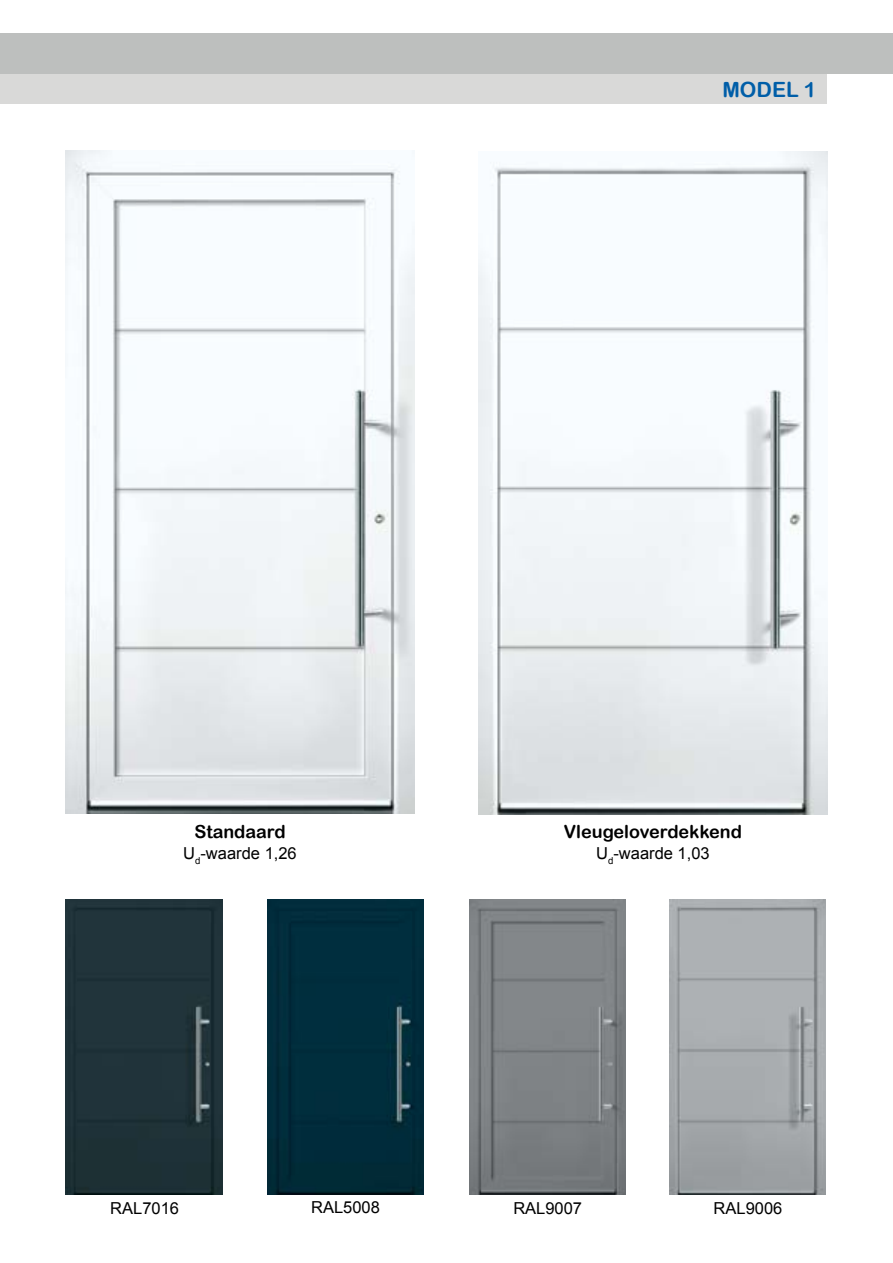
<style>
.page{position:relative;width:893px;height:1263px;background:#fff}
.page>*{position:absolute;margin:0;border:0;box-sizing:border-box;transform-origin:0 0}
.t1{font:21px "Arial Rounded MT Bold";color:#005ea8}
.t2{font:18px "Arial Rounded MT Bold";color:#000}
.t3{font:16.5px "Arial";color:#000}
</style>
<div class="page">
<div style="left:0;top:74px;width:827px;height:30px;background:#d9d9d8"></div>
<div style="left:0;top:33px;width:893px;height:41px;background:#bdbfbe"></div>
<img style="left:669px;top:899px;width:157px;height:295px">
<div style="left:267px;top:899px;width:156px;height:295px;background:#002d3d"></div>
<img style="left:469px;top:899px;width:156px;height:295px">
<img style="left:479px;top:151px;width:348px;height:663px">
<img style="left:66px;top:151px;width:348px;height:663px">
<div style="left:66px;top:899px;width:156px;height:295px;background:#20333a"></div>
<p class="t1" style="left:722px;top:78px;width:96px">Model 1</p>
<p class="t2" style="left:194px;top:821px;width:93px">Standaard</p>
<p class="t2" style="left:564px;top:821px;width:180px">Vleugeloverdekkend</p>
<p class="t3" style="left:183px;top:842px;width:115px">U<sub>d</sub>-waarde 1,26</p>
<p class="t3" style="left:596px;top:842px;width:115px">U<sub>d</sub>-waarde 1,03</p>
<p class="t3" style="left:110px;top:1197px;width:70px">RAL7016</p>
<p class="t3" style="left:311px;top:1197px;width:70px">RAL5008</p>
<p class="t3" style="left:513px;top:1197px;width:70px">RAL9007</p>
<p class="t3" style="left:714px;top:1197px;width:70px">RAL9006</p>
</div>
